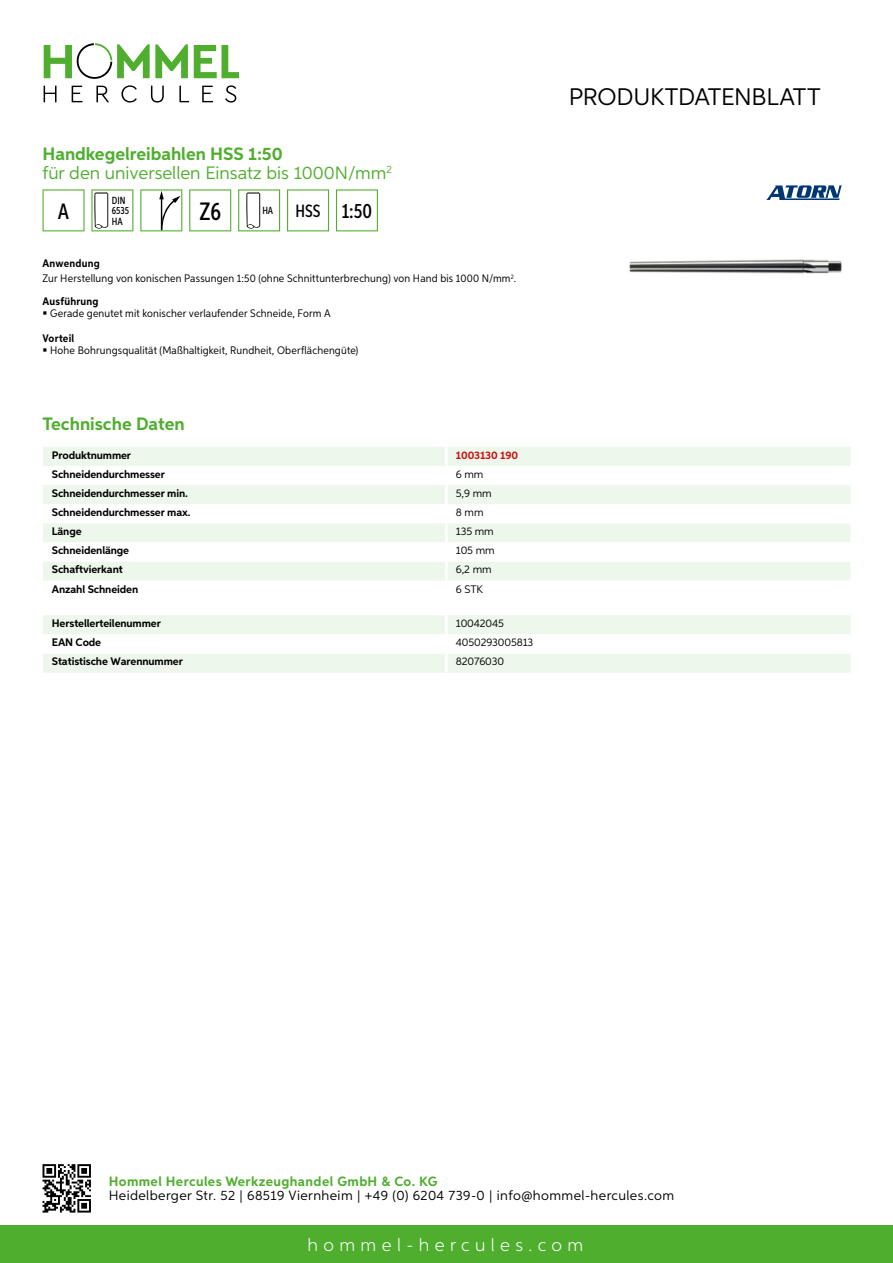
<style>
.page{position:relative;width:893px;height:1263px;background:#fff}
.page>*{position:absolute;margin:0;border:0;box-sizing:border-box;transform-origin:0 0}
.t1{font:500 25.2px "Aspira XX Nar";color:#000}
.t2{font:24px "Aspira";letter-spacing:-.01em;color:#000}
.t3{font:500 22.2px "Aspira XX Nar";color:#000}
.t4{font:500 20.7px "Aspira XX Nar";color:#000}
.t5{font:18px/19.8px "Aspira";color:#50ae2f}
.t6{font:300 18px "Aspira";letter-spacing:.3em;color:#fff}
.t7{font:700 18px "Aspira";color:#50ae2f}
.t8{font:13.5px "Aspira";letter-spacing:.03em;color:#000}
.t9{font:700 13.5px "Aspira";letter-spacing:.03em;color:#50ae2f}
.t10{font:10.95px/15.1px "Aspira Nar";letter-spacing:.015em;color:#000}
.t11{font:700 10.95px "Aspira";letter-spacing:-.01em;color:#000}
.t12{font:10.95px "Aspira";letter-spacing:-.01em;color:#000}
.t13{font:700 10.95px "Aspira Nar";letter-spacing:.02em;color:#000}
.t14{font:700 10.95px "Aspira";letter-spacing:-.01em;color:#cd1013}
.t15{font:500 10.35px/10.4px "Aspira XX Nar";color:#000}
.s1{font-weight:700}
.s2{font-size:17.85px}
</style>
<div class="page">
<div style="left:0;top:1226px;width:893px;height:37px;background:#50ae2f"></div>
<svg style="left:43px;top:1164px;width:48px;height:48px"></svg>
<svg style="left:194px;top:45px;width:45px;height:33px"></svg>
<svg style="left:44px;top:43px;width:144px;height:36px"></svg>
<svg style="left:44px;top:86px;width:13px;height:16px"></svg>
<svg style="left:72px;top:86px;width:10px;height:16px"></svg>
<svg style="left:96px;top:86px;width:13px;height:16px"></svg>
<svg style="left:121px;top:85px;width:16px;height:18px"></svg>
<svg style="left:151px;top:86px;width:13px;height:17px"></svg>
<svg style="left:179px;top:86px;width:10px;height:16px"></svg>
<svg style="left:202px;top:86px;width:11px;height:16px"></svg>
<svg style="left:225px;top:85px;width:11px;height:18px"></svg>
<div style="left:43px;top:447px;width:807px;height:19px;background:#eef7eb"></div>
<svg style="left:43px;top:485px;width:807px;height:96px;fill:#eef7eb"></svg>
<hr style="left:445px;top:447px;width:3px;height:19px;background:#fff">
<hr style="left:445px;top:485px;width:3px;height:19px;background:#fff">
<hr style="left:445px;top:504px;width:3px;height:19px;background:#fff">
<hr style="left:445px;top:523px;width:3px;height:19px;background:#fff">
<hr style="left:445px;top:542px;width:3px;height:20px;background:#fff">
<hr style="left:445px;top:562px;width:3px;height:19px;background:#fff">
<svg style="left:43px;top:615px;width:807px;height:58px"></svg>
<hr style="left:445px;top:653px;width:3px;height:20px;background:#fff">
<svg style="left:43px;top:189px;width:42px;height:42px"></svg>
<svg style="left:91px;top:189px;width:42px;height:42px"></svg>
<svg style="left:140px;top:189px;width:42px;height:42px"></svg>
<svg style="left:189px;top:189px;width:42px;height:42px"></svg>
<svg style="left:238px;top:189px;width:42px;height:42px"></svg>
<svg style="left:287px;top:189px;width:42px;height:42px"></svg>
<svg style="left:336px;top:189px;width:42px;height:42px"></svg>
<img style="left:629px;top:259px;width:213px;height:14px">
<svg style="left:766px;top:185px;width:76px;height:15px"></svg>
<h3 class="t5" style="left:43px;top:143px;width:351px"><span class="s1">Handkegelreibahlen HSS 1:50<br></span>für den universellen Einsatz bis 1000N/mm<sup>2</sup></h3>
<h3 class="t3" style="left:58px;top:197px;width:13px">A</h3>
<p class="t15" style="left:112px;top:195px;width:19px">DIN<br>6535<br>HA</p>
<h1 class="t1" style="left:199px;top:196px;width:23px">Z6</h1>
<h3 class="t4" style="left:262px;top:198px;width:111px"><sup>HA</sup> <span class="s2">HSS</span> 1:50</h3>
<p class="t10" style="left:43px;top:256px;width:475px"><span class="s1">Anwendung<br></span>Zur Herstellung von konischen Passungen 1:50 (ohne Schnittunterbrechung) von Hand bis 1000 N/mm<sup>2</sup>.</p>
<p class="t13" style="left:43px;top:294px;width:58px">Ausführung</p>
<p class="t10" style="left:50px;top:306px;width:282px">Gerade genutet mit konischer verlaufender Schneide, Form A</p>
<p class="t13" style="left:43px;top:331px;width:33px">Vorteil</p>
<p class="t10" style="left:50px;top:343px;width:310px">Hohe Bohrungsqualität (Maßhaltigkeit, Rundheit, Oberflächengüte)</p>
<h3 class="t7" style="left:43px;top:413px;width:144px">Technische Daten</h3>
<p class="t11" style="left:52px;top:448px;width:81px">Produktnummer</p>
<p class="t14" style="left:456px;top:448px;width:64px">1003130 190</p>
<p class="t11" style="left:52px;top:467px;width:115px">Schneidendurchmesser</p>
<p class="t12" style="left:456px;top:467px;width:29px">6 mm</p>
<p class="t11" style="left:52px;top:486px;width:138px">Schneidendurchmesser min.</p>
<p class="t12" style="left:456px;top:486px;width:37px">5,9 mm</p>
<p class="t11" style="left:52px;top:506px;width:140px">Schneidendurchmesser max.</p>
<p class="t12" style="left:456px;top:506px;width:29px">8 mm</p>
<p class="t11" style="left:52px;top:525px;width:31px">Länge</p>
<p class="t12" style="left:456px;top:525px;width:39px">135 mm</p>
<p class="t11" style="left:52px;top:544px;width:79px">Schneidenlänge</p>
<p class="t12" style="left:456px;top:544px;width:40px">105 mm</p>
<p class="t11" style="left:52px;top:563px;width:72px">Schaftvierkant</p>
<p class="t12" style="left:456px;top:563px;width:37px">6,2 mm</p>
<p class="t11" style="left:52px;top:582px;width:88px">Anzahl Schneiden</p>
<p class="t12" style="left:456px;top:582px;width:22px">6 STK</p>
<p class="t11" style="left:52px;top:617px;width:111px">Herstellerteilenummer</p>
<p class="t12" style="left:456px;top:617px;width:50px">10042045</p>
<p class="t11" style="left:52px;top:636px;width:51px">EAN Code</p>
<p class="t12" style="left:456px;top:636px;width:79px">4050293005813</p>
<p class="t11" style="left:52px;top:655px;width:132px">Statistische Warennummer</p>
<p class="t12" style="left:456px;top:655px;width:50px">82076030</p>
<h2 class="t2" style="left:569px;top:82px;width:253px">Produktdatenblatt</h2>
<p class="t9" style="left:109px;top:1172px;width:330px">Hommel Hercules Werkzeughandel GmbH &amp; Co. KG</p>
<p class="t8" style="left:109px;top:1187px;width:567px">Heidelberger Str. 52 | 68519 Viernheim | +49 (0) 6204 739-0 | info@hommel-hercules.com</p>
<h3 class="t6" style="left:307px;top:1234px;width:277px">hommel-hercules.com</h3>
</div>
